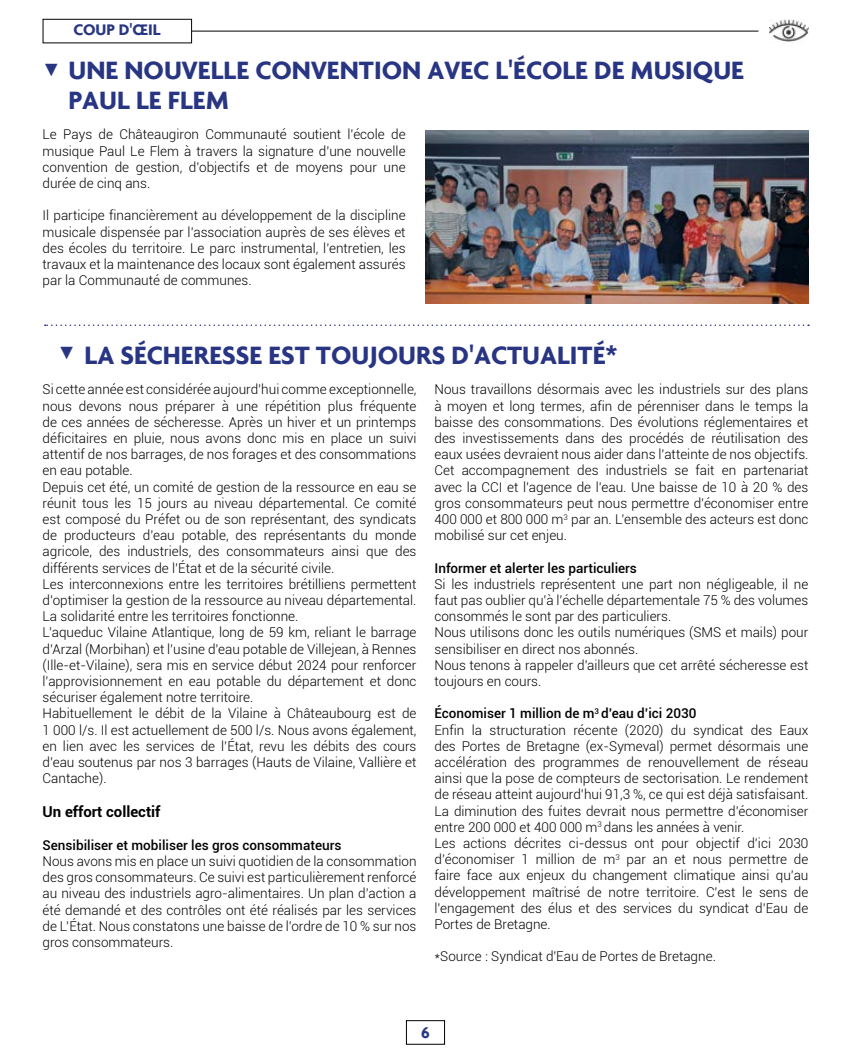
<style>
.page{position:relative;width:851px;height:1063px;background:#fff}
.page>*{position:absolute;margin:0;border:0;box-sizing:border-box;transform-origin:0 0}
.t1{font:700 27px/30px "Agenda";color:#283583}
.t2{font:18px "Century Gothic";color:#283583}
.t3{font:700 16.5px "Agenda";color:#283583}
.t4{font:700 15px "Roboto";color:#000}
.t5{font:300 13.5px/16.2px "Roboto";color:#000;text-align:justify}
.t6{font:500 13.5px "Roboto";color:#000}
.s1{font-family:"Century Gothic";font-weight:400;font-size:18px}
.s2{font-weight:500}
</style>
<div class="page">
<hr style="left:176px;top:31px;width:582px;height:1px;background:#000">
<div style="left:43px;top:19px;width:148px;height:24px;background:#fff"></div>
<div style="left:43px;top:19px;width:149px;height:24px;border:1px solid #000"></div>
<img style="left:769px;top:19px;width:39px;height:23px">
<div style="left:406px;top:1020px;width:38px;height:24px;border:1px solid #000"></div>
<svg style="left:45px;top:325px;width:763px;height:1px"></svg>
<img style="left:425px;top:131px;width:383px;height:172px">
<p class="t3" style="left:73px;top:20px;width:89px">COUP D'ŒIL</p>
<h1 class="t1" style="left:68px;top:55px;width:677px;text-indent:-26px"><span class="s1">▼</span> UNE NOUVELLE CONVENTION AVEC L'ÉCOLE DE MUSIQUE<br>PAUL LE FLEM</h1>
<p class="t5" style="left:43px;top:126px;width:364px">Le Pays de Châteaugiron Communauté soutient l’école de musique Paul Le Flem à travers la signature d’une nouvelle convention de gestion, d’objectifs et de moyens pour une durée de cinq ans.</p>
<p class="t5" style="left:43px;top:207px;width:364px">Il participe financièrement au développement de la discipline musicale dispensée par l’association auprès de ses élèves et des écoles du territoire. Le parc instrumental, l’entretien, les travaux et la maintenance des locaux sont également assurés par la Communauté de communes.</p>
<h1 class="t1" style="left:85px;top:339px;width:534px">LA SÉCHERESSE EST TOUJOURS D'ACTUALITÉ*</h1>
<h2 class="t2" style="left:58px;top:339px;width:19px">▼</h2>
<p class="t5" style="left:43px;top:381px;width:375px;text-align:left">Si cette année est considérée aujourd’hui comme exceptionnelle, nous devons nous préparer à une répétition plus fréquente de ces années de sécheresse. Après un hiver et un printemps déficitaires en pluie, nous avons donc mis en place un suivi attentif de nos barrages, de nos forages et des consommations en eau potable.<br>Depuis cet été, un comité de gestion de la ressource en eau se réunit tous les 15 jours au niveau départemental. Ce comité est composé du Préfet ou de son représentant, des syndicats de producteurs d’eau potable, des représentants du monde agricole, des industriels, des consommateurs ainsi que des différents services de l’État et de la sécurité civile.<br>Les interconnexions entre les territoires brétilliens permettent d’optimiser la gestion de la ressource au niveau départemental.<br>La solidarité entre les territoires fonctionne.<br>L’aqueduc Vilaine Atlantique, long de 59 km, reliant le barrage d’Arzal (Morbihan) et l’usine d’eau potable de Villejean, à Rennes (Ille-et-Vilaine), sera mis en service début 2024 pour renforcer l’approvisionnement en eau potable du département et donc sécuriser également notre territoire.<br>Habituellement le débit de la Vilaine à Châteaubourg est de 1 000 l/s. Il est actuellement de 500 l/s. Nous avons également, en lien avec les services de l’État, revu les débits des cours d’eau soutenus par nos 3 barrages (Hauts de Vilaine, Vallière et Cantache).</p>
<p class="t4" style="left:43px;top:801px;width:119px">Un effort collectif</p>
<p class="t6" style="left:43px;top:836px;width:300px">Sensibiliser et mobiliser les gros consommateurs</p>
<p class="t5" style="left:43px;top:853px;width:375px">Nous avons mis en place un suivi quotidien de la consommation des gros consommateurs. Ce suivi est particulièrement renforcé au niveau des industriels agro-alimentaires. Un plan d’action a été demandé et des contrôles ont été réalisés par les services de L’État. Nous constatons une baisse de l’ordre de 10 % sur nos gros consommateurs.</p>
<p class="t5" style="left:434px;top:381px;width:375px">Nous travaillons désormais avec les industriels sur des plans à moyen et long termes, afin de pérenniser dans le temps la baisse des consommations. Des évolutions réglementaires et des investissements dans des procédés de réutilisation des eaux usées devraient nous aider dans l’atteinte de nos objectifs.<br>Cet accompagnement des industriels se fait en partenariat avec la CCI et l’agence de l’eau. Une baisse de 10 à 20 % des gros consommateurs peut nous permettre d’économiser entre 400 000 et 800 000 m<sup>3</sup> par an. L’ensemble des acteurs est donc mobilisé sur cet enjeu.</p>
<p class="t6" style="left:434px;top:558px;width:204px">Informer et alerter les particuliers</p>
<p class="t5" style="left:434px;top:575px;width:375px;text-align:left">Si les industriels représentent une part non négligeable, il ne faut pas oublier qu’à l’échelle départementale 75 % des volumes consommés le sont par des particuliers.<br>Nous utilisons donc les outils numériques (SMS et mails) pour sensibiliser en direct nos abonnés.<br>Nous tenons à rappeler d'ailleurs que cet arrêté sécheresse est toujours en cours.</p>
<p class="t5" style="left:434px;top:705px;width:375px;text-align:left"><span class="s2">Économiser 1 million de m</span><sup>3</sup> <span class="s2">d’eau d’ici 2030<br></span>Enfin la structuration récente (2020) du syndicat des Eaux des Portes de Bretagne (ex-Symeval) permet désormais une accélération des programmes de renouvellement de réseau ainsi que la pose de compteurs de sectorisation. Le rendement de réseau atteint aujourd’hui 91,3 %, ce qui est déjà satisfaisant.<br>La diminution des fuites devrait nous permettre d’économiser entre 200 000 et 400 000 m<sup>3</sup> dans les années à venir.<br>Les actions décrites ci-dessus ont pour objectif d’ici 2030 d’économiser 1 million de m<sup>3</sup> par an et nous permettre de faire face aux enjeux du changement climatique ainsi qu’au développement maîtrisé de notre territoire. C’est le sens de l’engagement des élus et des services du syndicat d’Eau de Portes de Bretagne.</p>
<p class="t5" style="left:434px;top:948px;width:283px">*Source : Syndicat d'Eau de Portes de Bretagne.</p>
<p class="t3" style="left:421px;top:1022px;width:10px">6</p>
</div>
